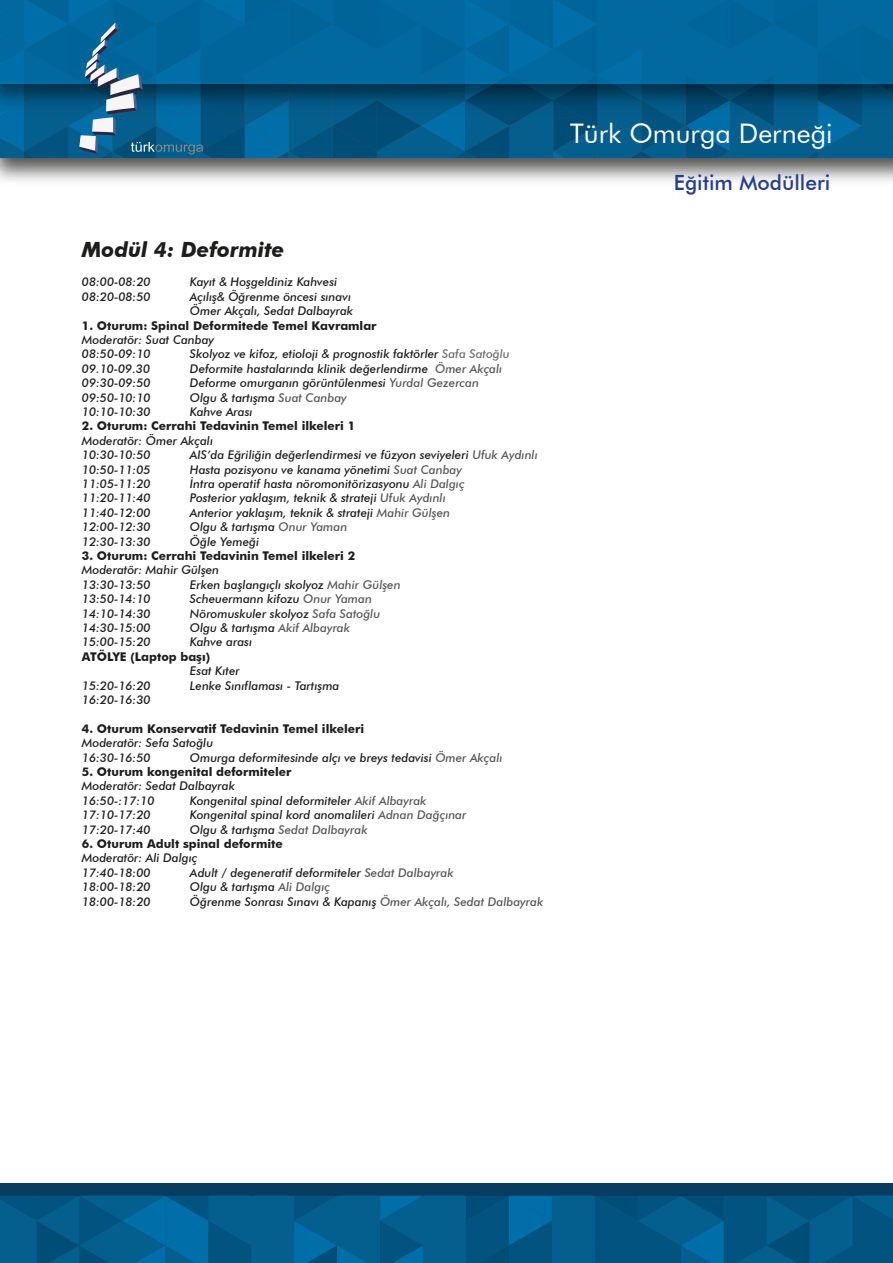
<style>
.page{position:relative;width:893px;height:1263px;background:#fff}
.page>*{position:absolute;margin:0;border:0;box-sizing:border-box;transform-origin:0 0}
.t1{font:27px "Futura BT";color:#fff}
.t2{font:italic 700 21px "Futura BT";color:#1d1d1b}
.t3{font:500 21px "Futura BT";color:#243e92}
.t4{font:italic 500 12px/14.4px "Futura BT";color:#1d1d1b}
.t5{font:700 12px "Futura BT";color:#1d1d1b}
.t6{font:italic 500 12px "Futura BT";color:#575756}
.s1{color:#706f6f}
.s2{color:#575756}
.s3{color:#1d1d1b}
</style>
<div class="page">
<img style="left:0;top:158px;width:893px;height:23px">
<div style="left:0;top:1183px;width:893px;height:80px;background:#083d61"></div>
<svg style="left:0;top:1196px;width:893px;height:67px;background:#025b8b"></svg>
<svg style="left:0;top:0;width:893px;height:158px;background:#056192"></svg>
<h2 class="t2" style="left:82px;top:237px;width:204px">Modül 4: Deformite</h2>
<p class="t4" style="left:82px;top:275px;width:70px">08:00-08:20</p>
<p class="t4" style="left:190px;top:275px;width:149px">Kayıt &amp; Hoşgeldiniz Kahvesi</p>
<p class="t4" style="left:82px;top:289px;width:70px">08:20-08:50</p>
<p class="t4" style="left:190px;top:289px;width:165px">Açılış&amp; Öğrenme öncesi sınavı<br>Ömer Akçalı, Sedat Dalbayrak</p>
<p class="t5" style="left:82px;top:318px;width:296px">1. Oturum: Spinal Deformitede Temel Kavramlar</p>
<p class="t4" style="left:82px;top:332px;width:134px">Moderatör: Suat Canbay<br>08:50-09:10</p>
<p class="t4" style="left:190px;top:347px;width:321px">Skolyoz ve kifoz, etioloji &amp; prognostik faktörler <span class="s1">Safa Satoğlu</span></p>
<p class="t4" style="left:82px;top:361px;width:70px">09.10-09.30</p>
<p class="t4" style="left:190px;top:361px;width:314px">Deformite hastalarında klinik değerlendirme <span class="s2">Ömer Akçalı</span></p>
<p class="t4" style="left:82px;top:376px;width:70px">09:30-09:50</p>
<p class="t4" style="left:190px;top:376px;width:291px">Deforme omurganın görüntülenmesi <span class="s2">Yurdal Gezercan</span></p>
<p class="t4" style="left:82px;top:390px;width:70px">09:50-10:10</p>
<p class="t4" style="left:190px;top:390px;width:158px">Olgu &amp; tartışma <span class="s2">Suat Canbay</span></p>
<p class="t4" style="left:82px;top:404px;width:70px">10:10-10:30</p>
<p class="t4" style="left:190px;top:404px;width:64px">Kahve Arası</p>
<p class="t5" style="left:82px;top:419px;width:275px">2. Oturum: Cerrahi Tedavinin Temel ilkeleri 1</p>
<p class="t4" style="left:82px;top:433px;width:133px">Moderatör: Ömer Akçalı<br>10:30-10:50</p>
<p class="t4" style="left:190px;top:448px;width:349px">AIS’da Eğriliğin değerlendirmesi ve füzyon seviyeleri <span class="s2">Ufuk Aydınlı</span></p>
<p class="t4" style="left:82px;top:462px;width:70px">10:50-11:05</p>
<p class="t4" style="left:190px;top:462px;width:274px">Hasta pozisyonu ve kanama yönetimi <span class="s2">Suat Canbay</span></p>
<p class="t4" style="left:82px;top:476px;width:70px">11:05-11:20</p>
<p class="t4" style="left:190px;top:476px;width:276px">İntra operatif hasta nöromonitörizasyonu <span class="s2">Ali Dalgıç</span></p>
<p class="t4" style="left:82px;top:491px;width:70px">11:20-11:40</p>
<p class="t4" style="left:190px;top:491px;width:257px">Posterior yaklaşım, teknik &amp; strateji <span class="s2">Ufuk Aydınlı</span></p>
<p class="t4" style="left:82px;top:505px;width:70px">11:40-12:00</p>
<p class="t4" style="left:190px;top:505px;width:262px">Anterior yaklaşım, teknik &amp; strateji <span class="s2">Mahir Gülşen</span></p>
<p class="t4" style="left:82px;top:520px;width:70px">12:00-12:30</p>
<p class="t4" style="left:190px;top:520px;width:159px">Olgu &amp; tartışma <span class="s2">Onur Yaman</span></p>
<p class="t4" style="left:82px;top:534px;width:70px">12:30-13:30</p>
<p class="t4" style="left:190px;top:534px;width:71px">Öğle Yemeği</p>
<p class="t5" style="left:82px;top:548px;width:275px">3. Oturum: Cerrahi Tedavinin Temel ilkeleri 2</p>
<p class="t4" style="left:82px;top:563px;width:139px">Moderatör: Mahir Gülşen<br>13:30-13:50</p>
<p class="t4" style="left:190px;top:577px;width:212px">Erken başlangıçlı skolyoz <span class="s2">Mahir Gülşen</span></p>
<p class="t4" style="left:82px;top:592px;width:70px">13:50-14:10</p>
<p class="t4" style="left:190px;top:592px;width:184px">Scheuermann kifozu <span class="s2">Onur Yaman</span></p>
<p class="t4" style="left:82px;top:606px;width:70px">14:10-14:30</p>
<p class="t4" style="left:190px;top:606px;width:192px">Nöromuskuler skolyoz <span class="s2">Safa Satoğlu</span></p>
<p class="t4" style="left:82px;top:620px;width:70px">14:30-15:00</p>
<p class="t4" style="left:190px;top:620px;width:162px">Olgu &amp; tartışma <span class="s2">Akif Albayrak</span></p>
<p class="t4" style="left:82px;top:635px;width:70px">15:00-15:20</p>
<p class="t4" style="left:190px;top:635px;width:64px">Kahve arası</p>
<p class="t5" style="left:82px;top:649px;width:130px">ATÖLYE (Laptop başı)</p>
<p class="t4" style="left:190px;top:664px;width:51px">Esat Kıter</p>
<p class="t4" style="left:82px;top:678px;width:70px">15:20-16:20</p>
<p class="t4" style="left:190px;top:678px;width:151px">Lenke Sınıflaması - Tartışma</p>
<p class="t4" style="left:82px;top:692px;width:70px">16:20-16:30</p>
<p class="t5" style="left:82px;top:721px;width:284px">4. Oturum Konservatif Tedavinin Temel ilkeleri</p>
<p class="t4" style="left:82px;top:736px;width:133px">Moderatör: Sefa Satoğlu<br>16:30-16:50</p>
<p class="t4" style="left:190px;top:750px;width:314px">Omurga deformitesinde alçı ve breys tedavisi <span class="s2">Ömer Akçalı</span></p>
<p class="t5" style="left:82px;top:764px;width:211px">5. Oturum kongenital deformiteler</p>
<p class="t4" style="left:82px;top:779px;width:155px">Moderatör: Sedat Dalbayrak<br>16:50-:17:10</p>
<p class="t4" style="left:190px;top:793px;width:238px">Kongenital spinal deformiteler <span class="s2">Akif Albayrak</span></p>
<p class="t4" style="left:82px;top:808px;width:70px">17:10-17:20</p>
<p class="t4" style="left:190px;top:808px;width:278px">Kongenital spinal kord anomalileri <span class="s2">Adnan Dağçınar</span></p>
<p class="t4" style="left:82px;top:822px;width:70px">17:20-17:40</p>
<p class="t6" style="left:190px;top:822px;width:179px"><span class="s3">Olgu &amp; tartışma</span> Sedat Dalbayrak</p>
<p class="t5" style="left:82px;top:836px;width:202px">6. Oturum Adult spinal deformite</p>
<p class="t4" style="left:82px;top:851px;width:117px">Moderatör: Ali Dalgıç<br>17:40-18:00</p>
<p class="t4" style="left:190px;top:865px;width:265px">Adult / degeneratif deformiteler <span class="s2">Sedat Dalbayrak</span></p>
<p class="t4" style="left:82px;top:880px;width:70px">18:00-18:20</p>
<p class="t4" style="left:190px;top:880px;width:142px">Olgu &amp; tartışma <span class="s2">Ali Dalgıç</span></p>
<p class="t4" style="left:82px;top:894px;width:70px">18:00-18:20</p>
<p class="t4" style="left:190px;top:894px;width:355px">Öğrenme Sonrası Sınavı &amp; Kapanış <span class="s2">Ömer Akçalı, Sedat Dalbayrak</span></p>
<h1 class="t1" style="left:570px;top:117px;width:264px">Türk Omurga Derneği</h1>
<h2 class="t3" style="left:674px;top:170px;width:158px">Eğitim Modülleri</h2>
</div>
